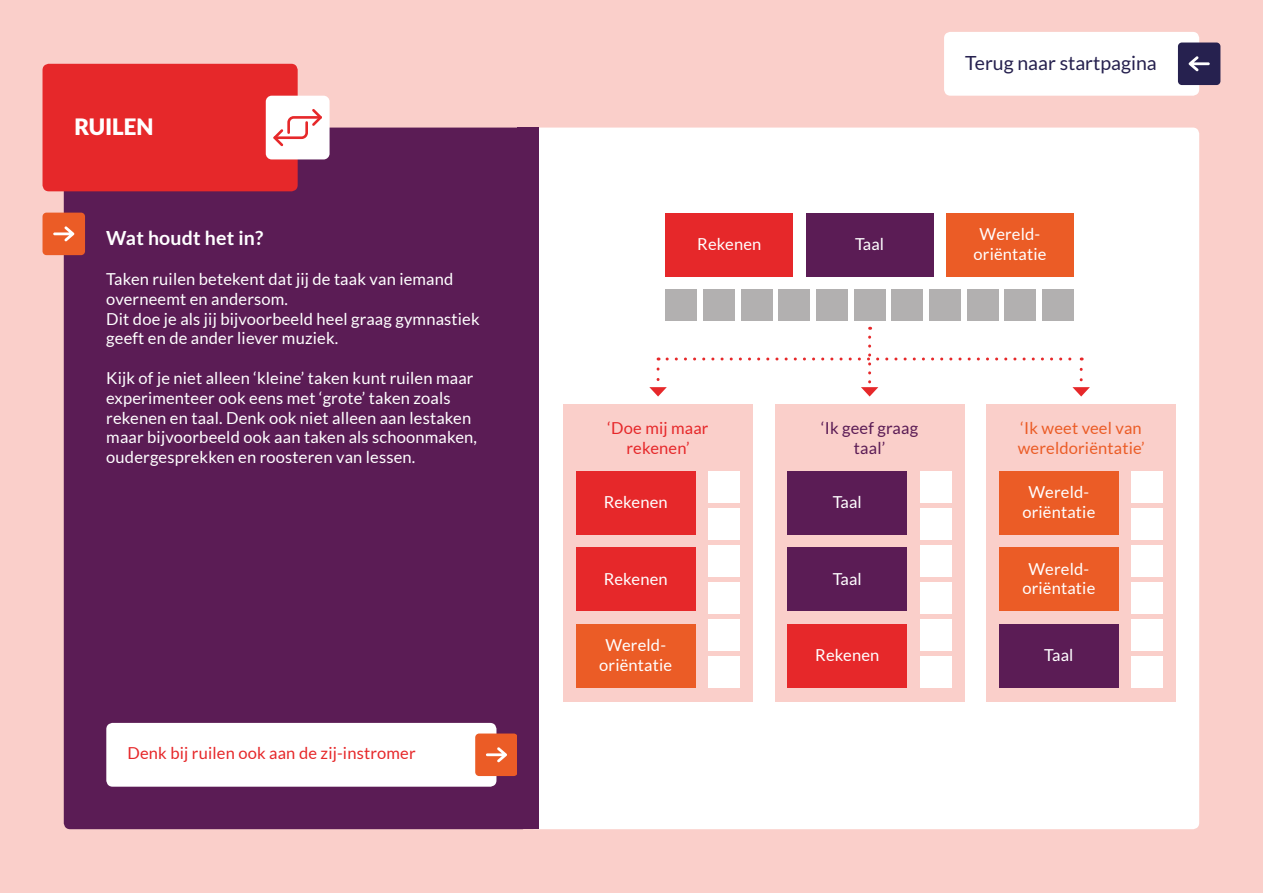
<style>
.page{position:relative;width:1263px;height:893px;background:#facfca}
.page>*{position:absolute;margin:0;border:0;box-sizing:border-box;transform-origin:0 0}
.t1{font:900 22.5px "Lato";color:#fff}
.t2{font:19.5px "Lato";color:#26214f}
.t3{font:700 19.5px "Lato";letter-spacing:.01em;color:#fff}
.t4{font:16.5px/19.8px "Lato";letter-spacing:.01em;color:#fff;text-align:center}
.t5{font:16.5px/19.8px "Lato";letter-spacing:.01em;color:#e6282a;text-align:center}
.t6{font:16.5px/19.8px "Lato";letter-spacing:.01em;color:#eb5c26}
.t7{font:16.5px/19.8px "Lato";letter-spacing:.01em;color:#5b1c55;text-align:center}
</style>
<div class="page">
<div style="left:64px;top:128px;width:464px;height:701px;background:#5b1c55;border-radius:6px"></div>
<div style="left:528px;top:128px;width:671px;height:701px;background:#fff;border-radius:6px"></div>
<div style="left:43px;top:64px;width:255px;height:127px;background:#e6282a;border-radius:6px"></div>
<div style="left:106px;top:723px;width:390px;height:64px;background:#fff;border-radius:6px"></div>
<div style="left:43px;top:213px;width:42px;height:42px;background:#eb5c26;border-radius:4px"></div>
<svg style="left:53px;top:226px;width:21px;height:15px"></svg>
<div style="left:475px;top:733px;width:43px;height:43px;background:#eb5c26;border-radius:4px"></div>
<svg style="left:486px;top:747px;width:21px;height:15px"></svg>
<div style="left:518px;top:128px;width:21px;height:701px;background:#5b1c55"></div>
<div style="left:266px;top:96px;width:64px;height:63px;background:#fff;border-radius:6px"></div>
<svg style="left:273px;top:109px;width:49px;height:38px"></svg>
<div style="left:944px;top:32px;width:255px;height:64px;background:#fff;border-radius:6px"></div>
<div style="left:1178px;top:43px;width:42px;height:42px;background:#26214f;border-radius:4px"></div>
<svg style="left:1189px;top:56px;width:21px;height:15px"></svg>
<div style="left:665px;top:213px;width:128px;height:63px;background:#e6282a"></div>
<div style="left:806px;top:213px;width:127px;height:63px;background:#5b1c55"></div>
<div style="left:946px;top:213px;width:128px;height:63px;background:#eb5c26"></div>
<div style="left:665px;top:289px;width:32px;height:32px;background:#b2b0b0"></div>
<div style="left:563px;top:404px;width:190px;height:298px;background:#facfca"></div>
<div style="left:576px;top:471px;width:119px;height:64px;background:#e6282a"></div>
<div style="left:576px;top:547px;width:119px;height:64px;background:#e6282a"></div>
<div style="left:576px;top:624px;width:119px;height:64px;background:#eb5c26"></div>
<div style="left:708px;top:471px;width:32px;height:32px;background:#fff"></div>
<div style="left:708px;top:508px;width:32px;height:32px;background:#fff"></div>
<div style="left:708px;top:545px;width:32px;height:32px;background:#fff"></div>
<div style="left:708px;top:582px;width:32px;height:32px;background:#fff"></div>
<div style="left:708px;top:619px;width:32px;height:32px;background:#fff"></div>
<div style="left:708px;top:656px;width:32px;height:32px;background:#fff"></div>
<div style="left:775px;top:404px;width:189px;height:298px;background:#facfca"></div>
<div style="left:788px;top:471px;width:119px;height:64px;background:#5b1c55"></div>
<div style="left:788px;top:547px;width:119px;height:64px;background:#5b1c55"></div>
<div style="left:788px;top:624px;width:119px;height:64px;background:#e6282a"></div>
<div style="left:919px;top:471px;width:32px;height:32px;background:#fff"></div>
<div style="left:919px;top:508px;width:32px;height:32px;background:#fff"></div>
<div style="left:919px;top:545px;width:32px;height:32px;background:#fff"></div>
<div style="left:919px;top:582px;width:32px;height:32px;background:#fff"></div>
<div style="left:919px;top:619px;width:32px;height:32px;background:#fff"></div>
<div style="left:919px;top:656px;width:32px;height:32px;background:#fff"></div>
<div style="left:986px;top:404px;width:190px;height:298px;background:#facfca"></div>
<div style="left:999px;top:471px;width:119px;height:64px;background:#eb5c26"></div>
<div style="left:999px;top:547px;width:119px;height:64px;background:#eb5c26"></div>
<div style="left:999px;top:624px;width:119px;height:64px;background:#5b1c55"></div>
<div style="left:1131px;top:471px;width:32px;height:32px;background:#fff"></div>
<div style="left:1131px;top:508px;width:32px;height:32px;background:#fff"></div>
<div style="left:1131px;top:545px;width:32px;height:32px;background:#fff"></div>
<div style="left:1131px;top:582px;width:32px;height:32px;background:#fff"></div>
<div style="left:1131px;top:619px;width:32px;height:32px;background:#fff"></div>
<div style="left:1131px;top:656px;width:32px;height:32px;background:#fff"></div>
<div style="left:703px;top:289px;width:32px;height:32px;background:#b2b0b0"></div>
<div style="left:741px;top:289px;width:32px;height:32px;background:#b2b0b0"></div>
<div style="left:778px;top:289px;width:32px;height:32px;background:#b2b0b0"></div>
<div style="left:816px;top:289px;width:32px;height:32px;background:#b2b0b0"></div>
<div style="left:854px;top:289px;width:31px;height:32px;background:#b2b0b0"></div>
<div style="left:891px;top:289px;width:32px;height:32px;background:#b2b0b0"></div>
<div style="left:929px;top:289px;width:32px;height:32px;background:#b2b0b0"></div>
<div style="left:966px;top:289px;width:32px;height:32px;background:#b2b0b0"></div>
<div style="left:1004px;top:289px;width:32px;height:32px;background:#b2b0b0"></div>
<div style="left:1042px;top:289px;width:32px;height:32px;background:#b2b0b0"></div>
<svg style="left:649px;top:337px;width:441px;height:59px"></svg>
<h1 class="t1" style="left:74px;top:114px;width:81px">RUILEN</h1>
<p class="t3" style="left:106px;top:227px;width:159px">Wat houdt het in?</p>
<p class="t4" style="left:106px;top:269px;width:375px;text-align:left">Taken ruilen betekent dat jij de taak van iemand overneemt en andersom.<br>Dit doe je als jij bijvoorbeeld heel graag gymnastiek geeft en de ander liever muziek.</p>
<p class="t4" style="left:106px;top:368px;width:372px;text-align:left">Kijk of je niet alleen ‘kleine’ taken kunt ruilen maar experimenteer ook eens met ‘grote’ taken zoals rekenen en taal. Denk ook niet alleen aan lestaken maar bijvoorbeeld ook aan taken als schoonmaken, oudergesprekken en roosteren van lessen.</p>
<p class="t5" style="left:128px;top:743px;width:290px">Denk bij ruilen ook aan de zij-instromer</p>
<p class="t2" style="left:965px;top:52px;width:193px">Terug naar startpagina</p>
<p class="t4" style="left:697px;top:234px;width:66px">Rekenen</p>
<p class="t4" style="left:855px;top:234px;width:31px">Taal</p>
<p class="t4" style="left:973px;top:224px;width:74px">Wereld&shy;oriëntatie</p>
<p class="t5" style="left:608px;top:418px;width:102px">‘Doe mij maar rekenen’</p>
<p class="t7" style="left:821px;top:418px;width:98px">‘Ik geef graag taal’</p>
<p class="t6" style="left:1018px;top:418px;width:128px">‘Ik weet veel van wereldoriëntatie’</p>
<p class="t4" style="left:604px;top:492px;width:66px">Rekenen</p>
<p class="t4" style="left:833px;top:492px;width:31px">Taal</p>
<p class="t4" style="left:1022px;top:482px;width:74px">Wereld&shy;oriëntatie</p>
<p class="t4" style="left:604px;top:568px;width:66px">Rekenen</p>
<p class="t4" style="left:833px;top:568px;width:31px">Taal</p>
<p class="t4" style="left:1022px;top:559px;width:74px">Wereld&shy;oriëntatie</p>
<p class="t4" style="left:599px;top:635px;width:74px">Wereld&shy;oriëntatie</p>
<p class="t4" style="left:815px;top:645px;width:66px">Rekenen</p>
<p class="t4" style="left:1044px;top:645px;width:31px">Taal</p>
</div>
